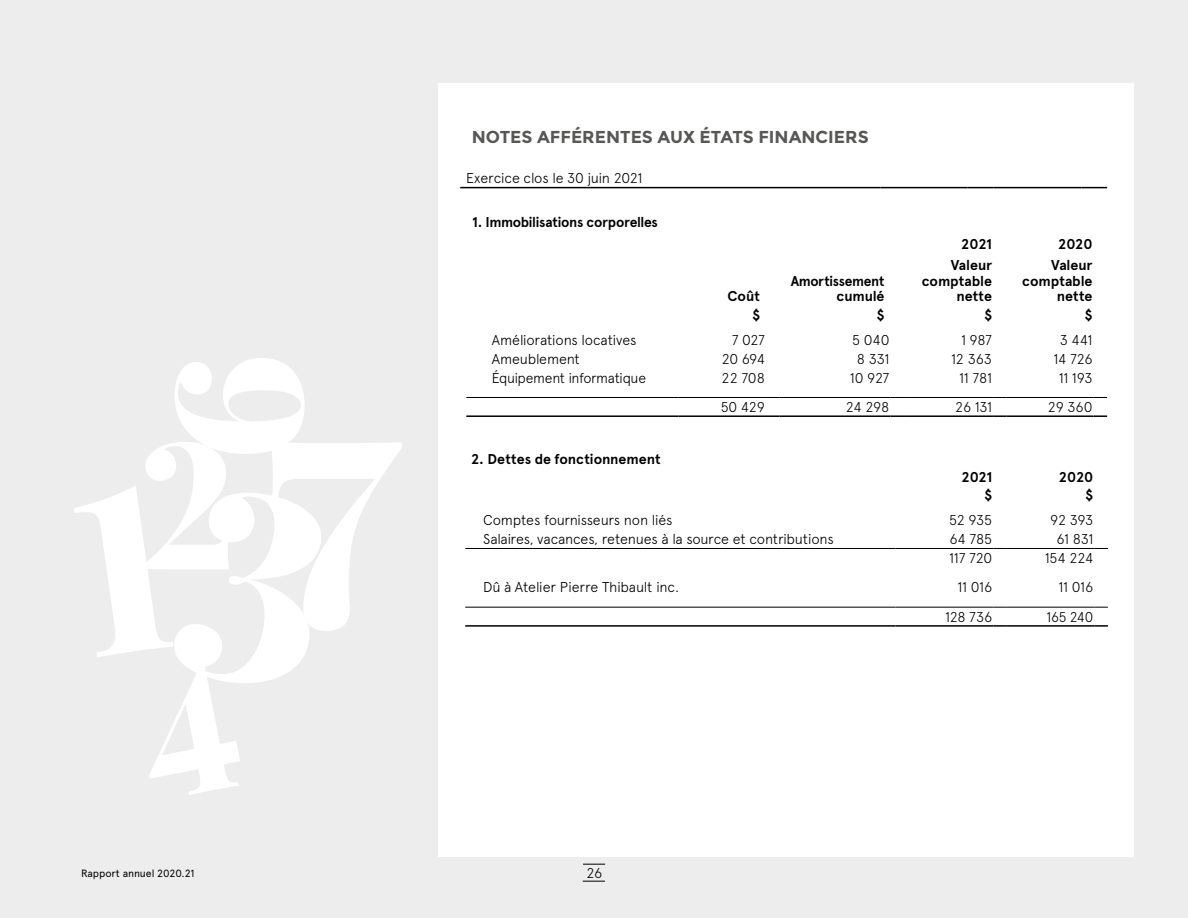
<style>
.page{position:relative;width:1188px;height:918px;background:#ededed}
.page>*{position:absolute;margin:0;border:0;box-sizing:border-box;transform-origin:0 0}
.t1{font:700 17.25px "Montserrat";color:#575756}
.t2{font:300 14.25px "Apercu";letter-spacing:-.015em;color:#000}
.t3{font:700 14.25px/16.5px "Apercu";letter-spacing:-.01em;color:#000;text-align:right}
.t4{font:300 14.25px "Apercu";letter-spacing:-.035em;color:#000}
.t5{font:10.5px "Apercu";letter-spacing:-.01em;color:#000}
</style>
<div class="page">
<div style="left:438px;top:83px;width:696px;height:773px;background:#fff"></div>
<svg style="left:583px;top:864px;width:22px;height:1px"></svg>
<svg style="left:583px;top:881px;width:22px;height:1px"></svg>
<hr style="left:465px;top:548px;width:430px;height:1px;background:#000">
<hr style="left:895px;top:548px;width:98px;height:1px;background:#000">
<svg style="left:993px;top:548px;width:14px;height:1px"></svg>
<hr style="left:1007px;top:548px;width:87px;height:1px;background:#000">
<svg style="left:1094px;top:548px;width:14px;height:1px"></svg>
<hr style="left:465px;top:607px;width:430px;height:1px;background:#000">
<hr style="left:895px;top:607px;width:98px;height:1px;background:#000">
<svg style="left:993px;top:607px;width:14px;height:1px"></svg>
<hr style="left:1007px;top:607px;width:87px;height:1px;background:#000">
<svg style="left:1094px;top:607px;width:14px;height:1px"></svg>
<hr style="left:465px;top:625px;width:430px;height:2px;background:#000">
<hr style="left:895px;top:625px;width:98px;height:2px;background:#000">
<svg style="left:993px;top:625px;width:14px;height:2px"></svg>
<hr style="left:1007px;top:625px;width:87px;height:2px;background:#000">
<svg style="left:1094px;top:625px;width:14px;height:2px"></svg>
<hr style="left:466px;top:397px;width:212px;height:1px;background:#000">
<hr style="left:466px;top:415px;width:212px;height:2px;background:#000">
<hr style="left:678px;top:415px;width:88px;height:2px;background:#000">
<svg style="left:766px;top:415px;width:14px;height:2px"></svg>
<hr style="left:780px;top:415px;width:111px;height:2px;background:#000">
<svg style="left:891px;top:415px;width:13px;height:2px"></svg>
<hr style="left:904px;top:415px;width:89px;height:2px;background:#000">
<svg style="left:993px;top:415px;width:14px;height:2px"></svg>
<hr style="left:1007px;top:415px;width:87px;height:2px;background:#000">
<svg style="left:1094px;top:415px;width:13px;height:2px"></svg>
<hr style="left:678px;top:397px;width:88px;height:1px;background:#000">
<svg style="left:766px;top:397px;width:14px;height:1px"></svg>
<hr style="left:780px;top:397px;width:111px;height:1px;background:#000">
<svg style="left:891px;top:397px;width:13px;height:1px"></svg>
<hr style="left:904px;top:397px;width:89px;height:1px;background:#000">
<svg style="left:993px;top:397px;width:14px;height:1px"></svg>
<hr style="left:1007px;top:397px;width:87px;height:1px;background:#000">
<svg style="left:1094px;top:397px;width:13px;height:1px"></svg>
<hr style="left:460px;top:187px;width:420px;height:1px;background:#000">
<hr style="left:880px;top:187px;width:88px;height:1px;background:#000">
<svg style="left:968px;top:187px;width:25px;height:1px"></svg>
<hr style="left:993px;top:187px;width:89px;height:1px;background:#000">
<svg style="left:1082px;top:187px;width:25px;height:1px"></svg>
<p class="t1" style="left:472px;top:127px;width:399px">NOTES AFFÉRENTES AUX ÉTATS FINANCIERS</p>
<p class="t2" style="left:466px;top:170px;width:178px">Exercice clos le 30 juin 2021</p>
<p class="t3" style="left:472px;top:214px;width:187px">1. Immobilisations corporelles</p>
<p class="t3" style="left:961px;top:235px;width:32px">2021</p>
<p class="t3" style="left:1058px;top:235px;width:36px">2020</p>
<p class="t3" style="left:922px;top:257px;width:72px">Valeur comptable</p>
<p class="t3" style="left:1022px;top:257px;width:72px">Valeur comptable</p>
<p class="t3" style="left:791px;top:273px;width:95px">Amortissement</p>
<p class="t3" style="left:727px;top:288px;width:34px">Coût</p>
<p class="t3" style="left:837px;top:288px;width:49px">cumulé</p>
<p class="t3" style="left:956px;top:288px;width:37px">nette</p>
<p class="t3" style="left:1057px;top:288px;width:37px">nette</p>
<p class="t3" style="left:752px;top:306px;width:9px">$</p>
<p class="t3" style="left:877px;top:306px;width:9px">$</p>
<p class="t3" style="left:984px;top:306px;width:9px">$</p>
<p class="t3" style="left:1085px;top:306px;width:9px">$</p>
<p class="t2" style="left:492px;top:332px;width:146px">Améliorations locatives</p>
<p class="t2" style="left:732px;top:332px;width:35px">7 027</p>
<p class="t2" style="left:852px;top:332px;width:39px">5 040</p>
<p class="t2" style="left:961px;top:332px;width:33px">1 987</p>
<p class="t2" style="left:1060px;top:332px;width:34px">3 441</p>
<p class="t2" style="left:492px;top:350px;width:90px">Ameublement</p>
<p class="t2" style="left:722px;top:350px;width:45px">20 694</p>
<p class="t2" style="left:857px;top:350px;width:34px">8 331</p>
<p class="t2" style="left:951px;top:350px;width:42px">12 363</p>
<p class="t2" style="left:1054px;top:350px;width:40px">14 726</p>
<p class="t4" style="left:492px;top:369px;width:156px">Équipement informatique</p>
<p class="t2" style="left:722px;top:369px;width:45px">22 708</p>
<p class="t2" style="left:850px;top:369px;width:41px">10 927</p>
<p class="t2" style="left:959px;top:369px;width:34px">11 781</p>
<p class="t2" style="left:1059px;top:369px;width:35px">11 193</p>
<p class="t2" style="left:721px;top:398px;width:46px">50 429</p>
<p class="t2" style="left:846px;top:398px;width:45px">24 298</p>
<p class="t2" style="left:955px;top:398px;width:38px">26 131</p>
<p class="t2" style="left:1048px;top:398px;width:46px">29 360</p>
<p class="t3" style="left:471px;top:451px;width:191px">2. Dettes de fonctionnement</p>
<p class="t3" style="left:962px;top:469px;width:32px">2021</p>
<p class="t3" style="left:1059px;top:469px;width:36px">2020</p>
<p class="t3" style="left:985px;top:487px;width:9px">$</p>
<p class="t3" style="left:1086px;top:487px;width:9px">$</p>
<p class="t2" style="left:483px;top:512px;width:191px">Comptes fournisseurs non liés</p>
<p class="t2" style="left:949px;top:512px;width:45px">52 935</p>
<p class="t2" style="left:1050px;top:512px;width:45px">92 393</p>
<p class="t2" style="left:483px;top:531px;width:352px">Salaires, vacances, retenues à la source et contributions</p>
<p class="t2" style="left:949px;top:531px;width:44px">64 785</p>
<p class="t2" style="left:1057px;top:531px;width:38px">61 831</p>
<p class="t2" style="left:949px;top:549px;width:45px">117 720</p>
<p class="t2" style="left:1045px;top:549px;width:50px">154 224</p>
<p class="t2" style="left:483px;top:579px;width:197px">Dû à Atelier Pierre Thibault inc.</p>
<p class="t2" style="left:957px;top:579px;width:36px">11 016</p>
<p class="t2" style="left:1058px;top:579px;width:36px">11 016</p>
<p class="t2" style="left:945px;top:608px;width:49px">128 736</p>
<p class="t2" style="left:1046px;top:608px;width:48px">165 240</p>
<p class="t5" style="left:81px;top:867px;width:115px">Rapport annuel 2020.21</p>
<p class="t2" style="left:586px;top:864px;width:17px">26</p>
</div>
